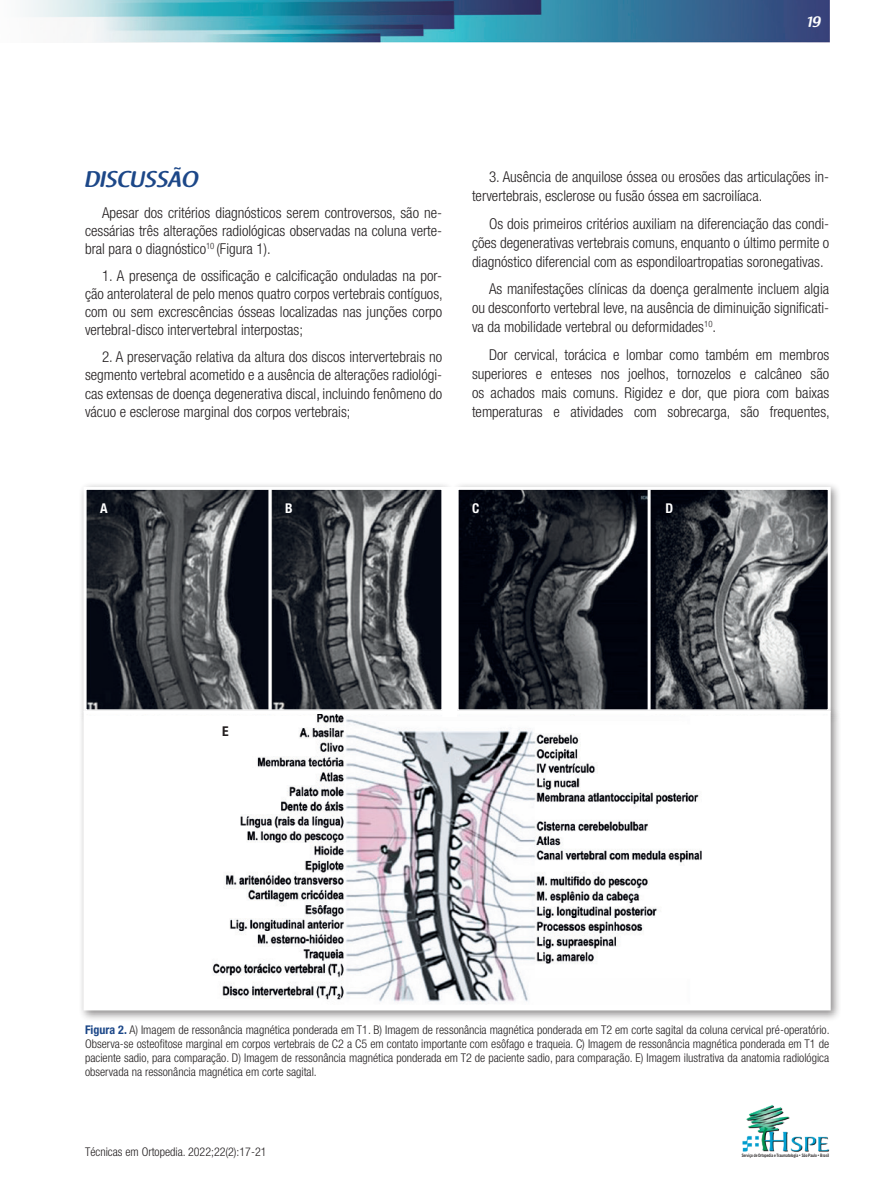
<style>
.page{position:relative;width:893px;height:1191px;background:#fff}
.page>*{position:absolute;margin:0;border:0;box-sizing:border-box;transform-origin:0 0}
.t1{font:600 22.5px "Raspoutine";color:#1c4788}
.t2{font:300 condensed 15px/18.1px "Helvetica Neue";color:#231f20;text-align:justify}
.t3{font:600 15px "Raspoutine";color:#fff}
.t4{font:700 condensed 13.5px "Helvetica Neue";color:#fff}
.t5{font:700 condensed 13.5px "Helvetica Neue";color:#231f20}
.t6{font:300 condensed 12px/14px "Helvetica Neue";color:#231f20;text-align:justify}
.t7{font:700 4.5px "News Gothic BT";color:#231f20;scale:.8 1}
.s1{font-weight:700;color:#1c4788}
</style>
<div class="page">
<img style="left:25px;top:0;width:804px;height:43px">
<img style="left:742px;top:1105px;width:87px;height:47px">
<div style="left:78px;top:482px;width:378px;height:241px;background:#f2f2f2"></div>
<img style="left:88px;top:491px;width:352px;height:215px">
<div style="left:84px;top:487px;width:360px;height:225px;border:3px solid #fff"></div>
<div style="left:450px;top:482px;width:392px;height:241px;background:#231f20;opacity:.5"></div>
<img style="left:460px;top:491px;width:367px;height:215px">
<div style="left:456px;top:487px;width:375px;height:225px;border:3px solid #fff"></div>
<svg style="left:268px;top:489px;width:4px;height:217px"></svg>
<hr style="left:648px;top:489px;width:3px;height:226px;background:#fff">
<div style="left:78px;top:706px;width:764px;height:315px;background:#231f20;opacity:.5"></div>
<img style="left:88px;top:715px;width:739px;height:291px">
<div style="left:84px;top:711px;width:747px;height:299px;border:3px solid #fff"></div>
<div style="left:442px;top:487px;width:15px;height:230px;background:#fff"></div>
<p class="t3" style="left:806px;top:14px;width:16px">19</p>
<h1 class="t1" style="left:85px;top:166px;width:115px">DISCUSSÃO</h1>
<p class="t2" style="left:85px;top:203px;width:359px;text-indent:17px">Apesar dos critérios diagnósticos serem controversos, são ne&shy;cessárias três alterações radiológicas observadas na coluna verte&shy;bral para o diagnóstico<sup>10</sup> (Figura 1).</p>
<p class="t2" style="left:85px;top:266px;width:359px;text-indent:17px">1. A presença de ossificação e calcificação onduladas na por&shy;ção anterolateral de pelo menos quatro corpos vertebrais contíguos, com ou sem excrescências ósseas localizadas nas junções corpo vertebral-disco intervertebral interpostas;</p>
<p class="t2" style="left:85px;top:348px;width:359px;text-indent:17px">2. A preservação relativa da altura dos discos intervertebrais no segmento vertebral acometido e a ausência de alterações radiológi&shy;cas extensas de doença degenerativa discal, incluindo fenômeno do vácuo e esclerose marginal dos corpos vertebrais;</p>
<p class="t2" style="left:472px;top:167px;width:359px;line-height:19px;text-indent:17px">3. Ausência de anquilose óssea ou erosões das articulações in&shy;tervertebrais, esclerose ou fusão óssea em sacroilíaca.</p>
<p class="t2" style="left:472px;top:214px;width:359px;line-height:19px;text-indent:17px">Os dois primeiros critérios auxiliam na diferenciação das condi&shy;ções degenerativas vertebrais comuns, enquanto o último permite o diagnóstico diferencial com as espondiloartropatias soronegativas.</p>
<p class="t2" style="left:472px;top:279px;width:359px;line-height:19px;text-indent:17px">As manifestações clínicas da doença geralmente incluem algia ou desconforto vertebral leve, na ausência de diminuição significati&shy;va da mobilidade vertebral ou deformidades<sup>10</sup>.</p>
<p class="t2" style="left:472px;top:345px;width:359px;line-height:19px;text-indent:17px">Dor cervical, torácica e lombar como também em membros superiores e enteses nos joelhos, tornozelos e calcâneo são os achados mais comuns. Rigidez e dor, que piora com baixas temperaturas e atividades com sobrecarga, são frequentes,</p>
<p class="t4" style="left:100px;top:500px;width:9px">A</p>
<p class="t4" style="left:285px;top:500px;width:9px">B</p>
<p class="t4" style="left:472px;top:500px;width:9px">C</p>
<p class="t4" style="left:665px;top:500px;width:9px">D</p>
<p class="t5" style="left:222px;top:722px;width:8px">E</p>
<p class="t6" style="left:85px;top:1023px;width:746px"><span class="s1">Figura 2.</span> A) Imagem de ressonância magnética ponderada em T1. B) Imagem de ressonância magnética ponderada em T2 em corte sagital da coluna cervical pré-operatório.<br>Observa-se osteofitose marginal em corpos vertebrais de C2 a C5 em contato importante com esôfago e traqueia. C) Imagem de ressonância magnética ponderada em T1 de paciente sadio, para comparação. D) Imagem de ressonância magnética ponderada em T2 de paciente sadio, para comparação. E) Imagem ilustrativa da anatomia radiológica observada na ressonância magnética em corte sagital.</p>
<p class="t6" style="left:85px;top:1145px;width:183px">Técnicas em Ortopedia. 2022;22(2):17-21</p>
<p class="t7" style="left:742px;top:1152px;width:111px">Serviço de Ortopedia e Traumatologia • São Paulo • Brasil</p>
</div>
